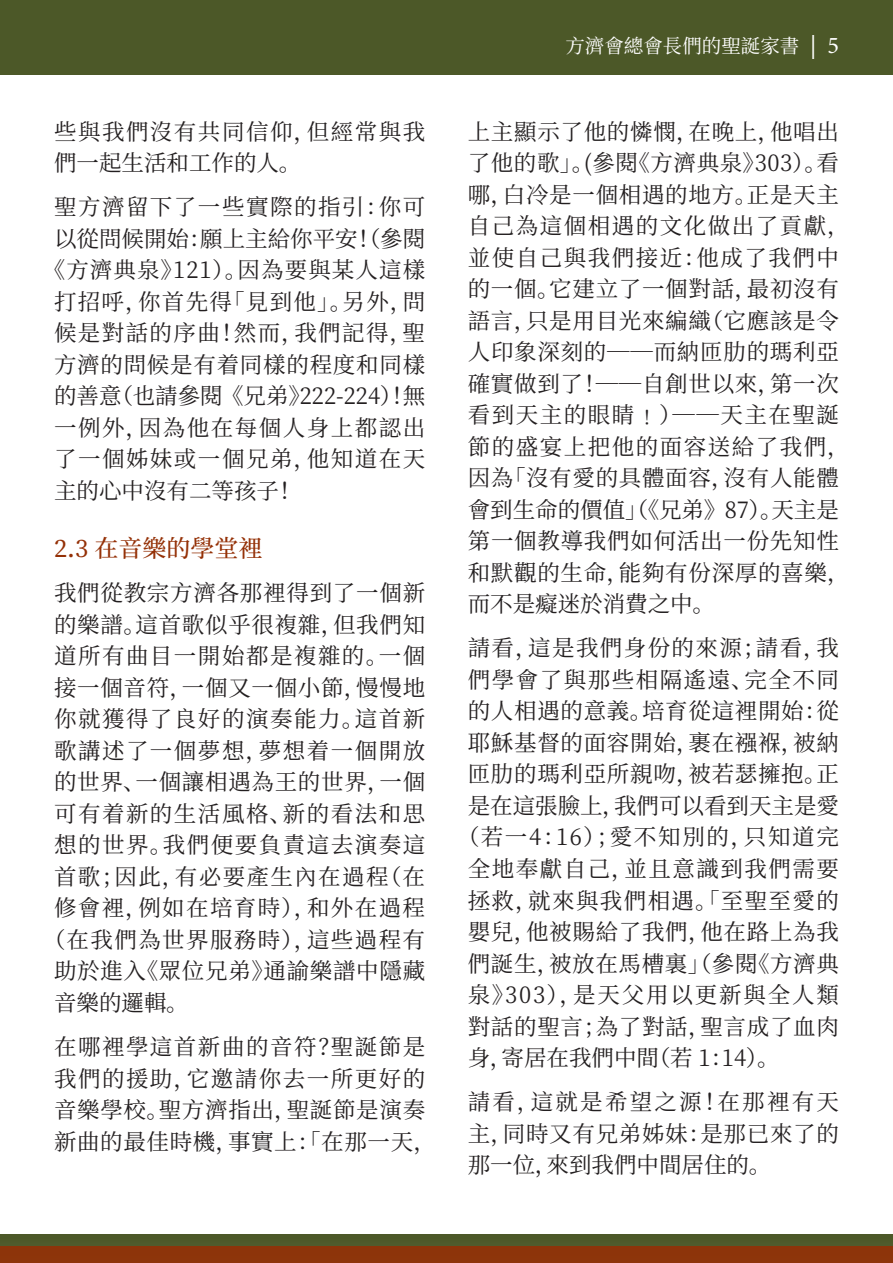
<style>
.page{position:relative;width:893px;height:1263px;background:#fff}
.page>*{position:absolute;margin:0;border:0;box-sizing:border-box;transform-origin:0 0}
.Natale2020_Subheader{font:500 24px "Noto Serif SC";color:#943006}
.Natale2020_Paragraph{font:22.5px/31.5px "Noto Serif SC";letter-spacing:.035em;color:#231f20}
.Natale2020_Paragraph-2{font:22.5px/31.5px "Noto Serif SC";letter-spacing:.065em;color:#231f20}
.Natale2020_Paragraph-3{font:22.5px "Noto Serif SC";letter-spacing:.06em;color:#231f20}
.Natale2020_Paragraph-4{font:22.5px "Noto Serif SC";color:#231f20}
.Natale2020_Paragraph-5{font:22.5px "Noto Serif SC";letter-spacing:.075em;color:#231f20}
.Natale2020_Paragraph-6{font:22.5px "Noto Serif SC";letter-spacing:.08em;color:#231f20}
.t1{font:19.5px "Noto Serif SC";color:#fff}
.s1{font-family:"Minion Pro";font-size:24px}
</style>
<div class="page">
<div style="left:0;top:1235px;width:893px;height:28px;background:#4c5828"></div>
<div style="left:0;top:1246px;width:893px;height:17px;background:#8d340a"></div>
<div style="left:0;top:0;width:893px;height:74px;background:#4c5828"></div>
<p class="Natale2020_Paragraph-2" style="left:54px;top:116px;width:373px">些與我們沒有共同信仰，但經常與我們一起生活和工作的人。</p>
<p class="Natale2020_Paragraph-2" style="left:54px;top:192px;width:373px">聖方濟留下了一些實際的指引：你可</p>
<p class="Natale2020_Paragraph-4" style="left:54px;top:226px;width:373px">以從問候開始：願上主給你平安！（參閱</p>
<p class="Natale2020_Paragraph" style="left:43px;top:255px;width:384px">《方濟典泉》121）。因為要與某人這樣</p>
<p class="Natale2020_Paragraph-3" style="left:54px;top:289px;width:373px">打招呼，你首先得「見到他」。另外，問</p>
<p class="Natale2020_Paragraph-3" style="left:54px;top:320px;width:373px">候是對話的序曲！然而，我們記得，聖</p>
<p class="Natale2020_Paragraph" style="left:54px;top:349px;width:373px">方濟的問候是有着同樣的程度和同樣</p>
<p class="Natale2020_Paragraph-4" style="left:54px;top:383px;width:373px">的善意（也請參閱 《兄弟》222-224）！無</p>
<p class="Natale2020_Paragraph-2" style="left:54px;top:412px;width:373px">一例外，因為他在每個人身上都認出</p>
<p class="Natale2020_Paragraph-2" style="left:54px;top:444px;width:373px">了一個姊妹或一個兄弟，他知道在天</p>
<p class="Natale2020_Paragraph-4" style="left:54px;top:478px;width:249px">主的心中沒有二等孩子！</p>
<p class="Natale2020_Subheader" style="left:54px;top:535px;width:210px">2.3 在音樂的學堂裡</p>
<p class="Natale2020_Paragraph" style="left:54px;top:578px;width:373px">我們從教宗方濟各那裡得到了一個新</p>
<p class="Natale2020_Paragraph" style="left:54px;top:609px;width:373px">的樂譜。這首歌似乎很複雜，但我們知</p>
<p class="Natale2020_Paragraph-2" style="left:54px;top:641px;width:373px">道所有曲目一開始都是複雜的。一個</p>
<p class="Natale2020_Paragraph" style="left:54px;top:672px;width:373px">接一個音符，一個又一個小節，慢慢地</p>
<p class="Natale2020_Paragraph-2" style="left:54px;top:704px;width:373px">你就獲得了良好的演奏能力。這首新</p>
<p class="Natale2020_Paragraph-2" style="left:54px;top:735px;width:373px">歌講述了一個夢想，夢想着一個開放</p>
<p class="Natale2020_Paragraph" style="left:54px;top:767px;width:373px">的世界、一個讓相遇為王的世界，一個</p>
<p class="Natale2020_Paragraph-2" style="left:54px;top:798px;width:373px">可有着新的生活風格、新的看法和思</p>
<p class="Natale2020_Paragraph-2" style="left:54px;top:830px;width:373px">想的世界。我們便要負責這去演奏這</p>
<p class="Natale2020_Paragraph-3" style="left:54px;top:864px;width:373px">首歌；因此，有必要產生內在過程（在</p>
<p class="Natale2020_Paragraph-3" style="left:54px;top:895px;width:373px">修會裡，例如在培育時），和外在過程</p>
<p class="Natale2020_Paragraph-3" style="left:43px;top:927px;width:383px">（在我們為世界服務時），這些過程有</p>
<p class="Natale2020_Paragraph" style="left:54px;top:956px;width:373px">助於進入《眾位兄弟》通諭樂譜中隱藏</p>
<p class="Natale2020_Paragraph" style="left:54px;top:987px;width:136px">音樂的邏輯。</p>
<p class="Natale2020_Paragraph-2" style="left:54px;top:1031px;width:383px">在哪裡學這首新曲的音符？聖誕節是我們的援助，它邀請你去一所更好的音樂學校。聖方濟指出，聖誕節是演奏新曲的最佳時機，事實上：「在那一天，</p>
<p class="t1" style="left:565px;top:35px;width:275px">方濟會總會長們的聖誕家書 <span class="s1">| 5</span></p>
<p class="Natale2020_Paragraph" style="left:468px;top:116px;width:384px">上主顯示了他的憐憫，在晚上，他唱出了他的歌」。(參閱《方濟典泉》303）。看哪，白冷是一個相遇的地方。正是天主自己為這個相遇的文化做出了貢獻，並使自己與我們接近：他成了我們中的一個。它建立了一個對話，最初沒有語言，只是用目光來編織（它應該是令人印象深刻的──而納匝肋的瑪利亞確實做到了！──自創世以來，第一次看到天主的眼睛﹗）──天主在聖誕節的盛宴上把他的面容送給了我們，因為「沒有愛的具體面容，沒有人能體會到生命的價值」（《兄弟》87）。天主是第一個教導我們如何活出一份先知性和默觀的生命，能夠有份深厚的喜樂，而不是癡迷於消費之中。</p>
<p class="Natale2020_Paragraph-3" style="left:468px;top:635px;width:373px">請看，這是我們身份的來源；請看，我</p>
<p class="Natale2020_Paragraph-2" style="left:468px;top:664px;width:373px">們學會了與那些相隔遙遠、完全不同</p>
<p class="Natale2020_Paragraph" style="left:468px;top:696px;width:373px">的人相遇的意義。培育從這裡開始：從</p>
<p class="Natale2020_Paragraph" style="left:468px;top:727px;width:373px">耶穌基督的面容開始，裹在襁褓，被納</p>
<p class="Natale2020_Paragraph" style="left:468px;top:759px;width:373px">匝肋的瑪利亞所親吻，被若瑟擁抱。正</p>
<p class="Natale2020_Paragraph-4" style="left:468px;top:793px;width:373px">是在這張臉上，我們可以看到天主是愛</p>
<p class="Natale2020_Paragraph-5" style="left:457px;top:824px;width:384px">（若一4：16）；愛不知別的，只知道完</p>
<p class="Natale2020_Paragraph-2" style="left:468px;top:853px;width:373px">全地奉獻自己，並且意識到我們需要</p>
<p class="Natale2020_Paragraph-3" style="left:468px;top:887px;width:373px">拯救，就來與我們相遇。「至聖至愛的</p>
<p class="Natale2020_Paragraph" style="left:468px;top:916px;width:373px">嬰兒，他被賜給了我們，他在路上為我</p>
<p class="Natale2020_Paragraph" style="left:468px;top:948px;width:373px">們誕生，被放在馬槽裏」（參閱《方濟典</p>
<p class="Natale2020_Paragraph-6" style="left:468px;top:982px;width:373px">泉》303），是天父用以更新與全人類</p>
<p class="Natale2020_Paragraph" style="left:468px;top:1011px;width:373px">對話的聖言；為了對話，聖言成了血肉</p>
<p class="Natale2020_Paragraph-4" style="left:468px;top:1045px;width:313px">身，寄居在我們中間（若 1：14）。</p>
<p class="Natale2020_Paragraph" style="left:468px;top:1087px;width:373px;text-align:justify">請看，這就是希望之源！在那裡有天主，同時又有兄弟姊妹：是那已來了的那一位，來到我們中間居住的。</p>
</div>
